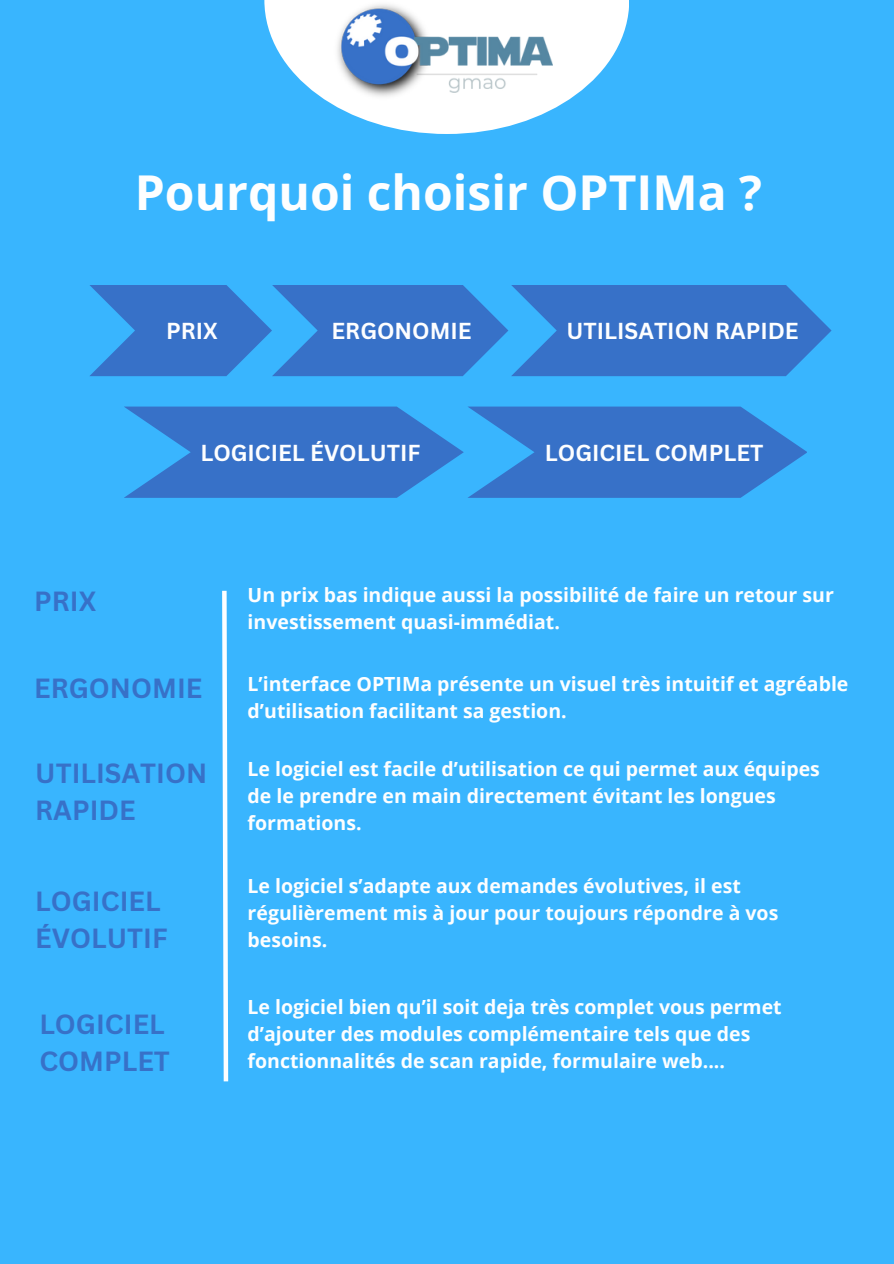
<style>
.page{position:relative;width:894px;height:1264px;background:#fff}
.page>*{position:absolute;margin:0;border:0;box-sizing:border-box;transform-origin:0 0}
.t1{font:700 48px "Open Sans";color:#fdfeff}
.t2{font:700 27px/37.2px "Canva Sans";color:#3771c8}
.t3{font:700 22.5px "Canva Sans";color:#fdfeff}
.t4{font:700 19.5px/27px "Open Sans";color:#fdfeff}
</style>
<div class="page">
<div style="left:0;top:0;width:893px;height:1263px;background:#39b5fe"></div>
<svg style="left:264px;top:0;width:364px;height:134px;fill:#fff"></svg>
<img style="left:333px;top:0;width:219px;height:100px">
<svg style="left:90px;top:285px;width:741px;height:91px"></svg>
<svg style="left:124px;top:406px;width:683px;height:92px"></svg>
<svg style="left:222px;top:590px;width:7px;height:492px"></svg>
<p class="t1" style="left:135px;top:158px;width:628px">Pourquoi choisir OPTIMa ?</p>
<p class="t3" style="left:166px;top:315px;width:53px">PRIX</p>
<h1 class="t3" style="left:331px;top:315px;width:141px">ERGONOMIE</h1>
<h3 class="t3" style="left:566px;top:315px;width:234px">UTILISATION RAPIDE</h3>
<h2 class="t2" style="left:34px;top:582px;width:63px">PRIX</h2>
<h3 class="t3" style="left:200px;top:436px;width:221px">LOGICIEL ÉVOLUTIF</h3>
<h3 class="t3" style="left:544px;top:436px;width:220px">LOGICIEL COMPLET</h3>
<h2 class="t4" style="left:247px;top:581px;width:587px">Un prix bas indique aussi la possibilité de faire un retour sur investissement quasi-immédiat.</h2>
<h2 class="t2" style="left:34px;top:669px;width:169px">ERGONOMIE</h2>
<h3 class="t2" style="left:35px;top:754px;width:173px">UTILISATION<br>RAPIDE</h3>
<h3 class="t2" style="left:35px;top:882px;width:134px">LOGICIEL<br>ÉVOLUTIF</h3>
<h2 class="t2" style="left:39px;top:1004px;width:132px">LOGICIEL<br>COMPLET</h2>
<h2 class="t4" style="left:247px;top:670px;width:602px">L’interface OPTIMa présente un visuel très intuitif et agréable d’utilisation facilitant sa gestion.</h2>
<p class="t4" style="left:247px;top:755px;width:573px">Le logiciel est facile d’utilisation ce qui permet aux équipes de le prendre en main directement évitant les longues formations.</p>
<p class="t4" style="left:247px;top:872px;width:532px">Le logiciel s’adapte aux demandes évolutives, il est régulièrement mis à jour pour toujours répondre à vos besoins.</p>
<p class="t4" style="left:247px;top:992px;width:535px">Le logiciel bien qu’il soit deja très complet vous permet d’ajouter des modules complémentaire tels que des fonctionnalités de scan rapide, formulaire web....</p>
</div>
